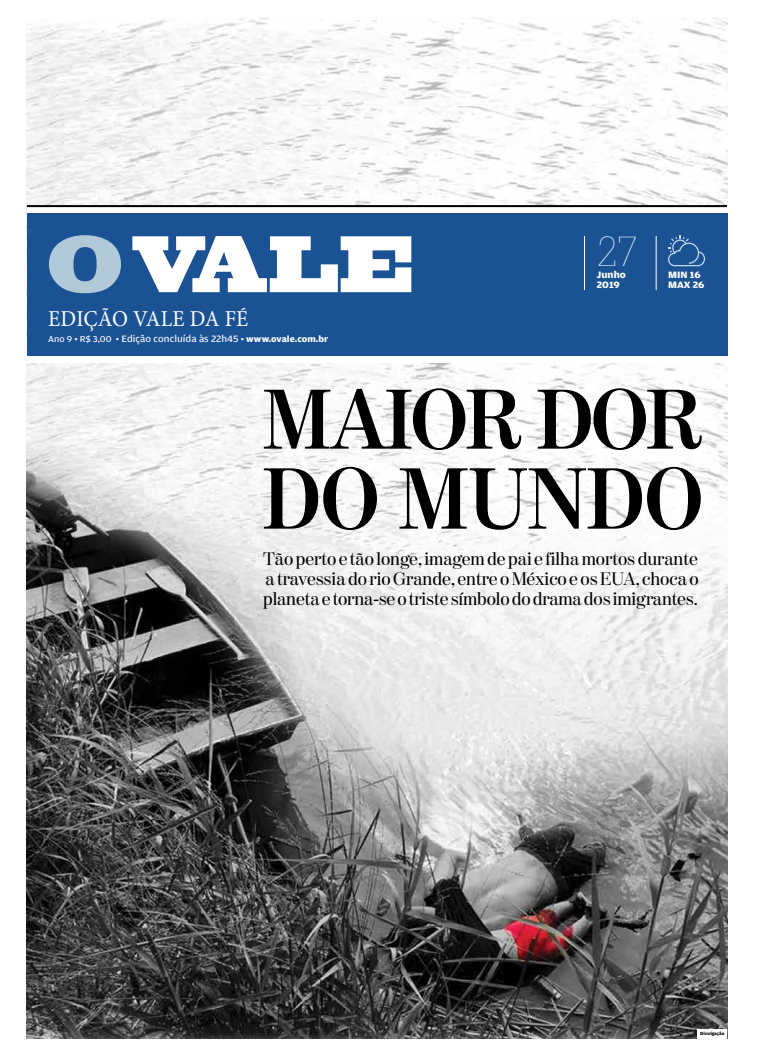
<style>
.page{position:relative;width:784px;height:1056px;background:#fff}
.page>*{position:absolute;margin:0;border:0;box-sizing:border-box;transform-origin:0 0}
.t1{font:700 86px "Moderno FB";letter-spacing:.01em;color:#000;scale:.95 1}
.t2{font:700 84px "Moderno FB";letter-spacing:-.02em;color:#000;scale:.95 1}
.t3{font:100 41px "valemarca";color:#c7dff4}
.t4{font:22.7px "Minion Pro";letter-spacing:.01em;color:#fff;scale:.94 1}
.t5{font:18px/20px "Moderno FB";letter-spacing:-.01em;color:#000;text-align:justify}
.t6{font:9.8px "valearte";color:#fff}
.t7{font:700 9.8px/10px "valearte";color:#fff}
.t8{font:700 4.5px "valearte";color:#000}
.s1{font-size:9px}
.s2{font-weight:700;font-size:9px}
</style>
<div class="page">
<img style="left:27px;top:18px;width:700px;height:1020px">
<div style="left:27px;top:206px;width:700px;height:156px;background:#fff"></div>
<div style="left:697px;top:1029px;width:30px;height:9px;background:#fff"></div>
<hr style="left:27px;top:205px;width:700px;height:2px;background:#000">
<div style="left:27px;top:213px;width:700px;height:143px;background:#1b5294"></div>
<hr style="left:656px;top:236px;width:1px;height:54px;background:#fff">
<hr style="left:584px;top:236px;width:1px;height:54px;background:#fff">
<svg style="left:49px;top:235px;width:72px;height:58px"></svg>
<svg style="left:132px;top:236px;width:279px;height:56px"></svg>
<svg style="left:668px;top:235px;width:37px;height:31px"></svg>
<h3 class="t3" style="left:597px;top:228px;width:42px">27</h3>
<p class="t4" style="left:48px;top:304px;width:214px">EDIÇÃO VALE DA FÉ</p>
<p class="t6" style="left:48px;top:333px;width:281px"><span class="s1">Ano 9 • R$ 3,00 •</span> Edição concluída às 22h45 <span class="s1">•</span> <span class="s2">www.ovale.com.br</span></p>
<p class="t7" style="left:597px;top:270px;width:31px">Junho<br>2019</p>
<p class="t7" style="left:668px;top:270px;width:38px">MIN 16<br>MAX 26</p>
<h2 class="t2" style="left:263px;top:373px;width:464px">MAIOR DOR</h2>
<h1 class="t1" style="left:263px;top:451px;width:464px">DO MUNDO</h1>
<p class="t5" style="left:263px;top:550px;width:437px">Tão perto e tão longe, imagem de pai e filha mortos durante a travessia do rio Grande, entre o México e os EUA, choca o planeta e torna-se o triste símbolo do drama dos imigrantes.</p>
<p class="t8" style="left:700px;top:1031px;width:26px">Divulgação</p>
</div>
